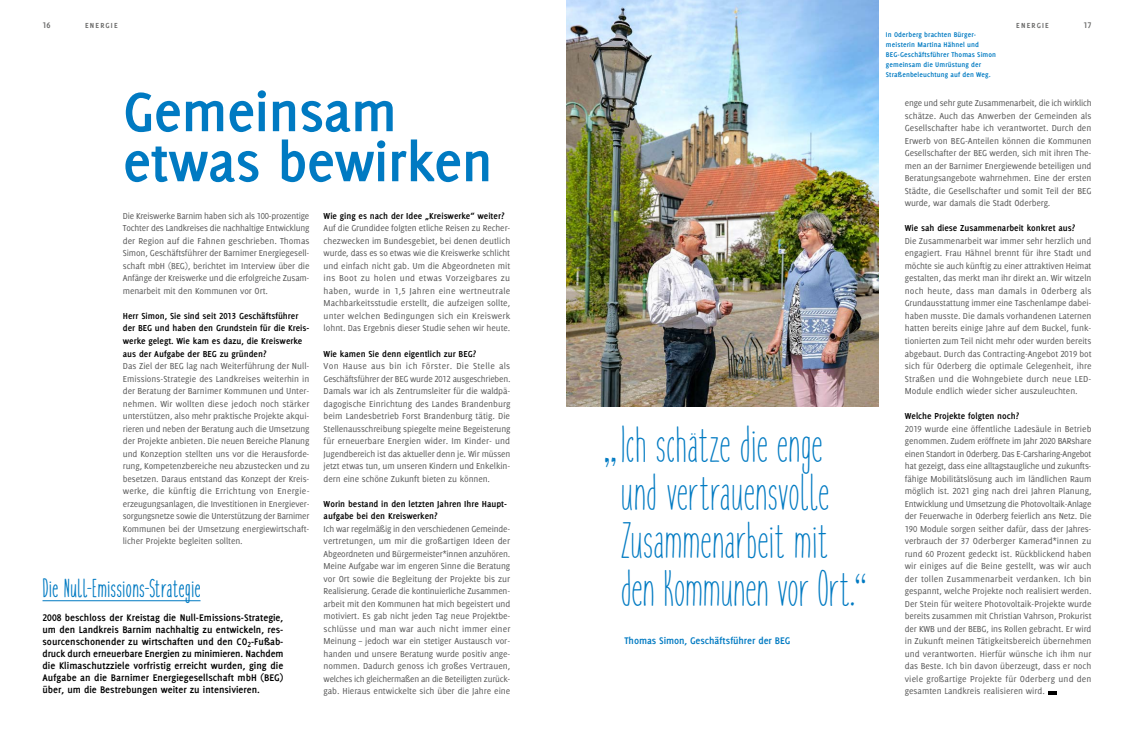
<style>
.page{position:relative;width:1134px;height:738px;background:#fff}
.page>*{position:absolute;margin:0;border:0;box-sizing:border-box;transform-origin:0 0}
.t1{font:700 60px/50px "Delicious LB";letter-spacing:-.01em;color:#007ac2}
.t2{font:300 40px/48px "cookies&milk";letter-spacing:-.01em;color:#007ac2}
.t3{font:700 20px "cookies&milk";letter-spacing:.025em;color:#007ac2}
.t4{font:700 10.5px/12px "Delicious LB";color:#000;text-align:justify}
.t5{font:700 10.5px "Delicious LB";letter-spacing:-.005em;color:#007ac2}
.t6{font:9.5px/12.5px "Delicious LB";letter-spacing:-.005em;color:#565656;text-align:justify}
.t7{font:700 9.5px/12.5px "Delicious LB";color:#000}
.t8{font:700 9px "Delicious LB";color:#656564}
.t9{font:700 8px "Delicious LB";letter-spacing:.15em;color:#656564}
.t10{font:700 7.5px/10px "Delicious LB";letter-spacing:.015em;color:#007ac2}
</style>
<div class="page">
<img style="left:567px;top:0;width:312px;height:406px">
<hr style="left:43px;top:599px;width:157px;height:1px;background:#007ac2">
<svg style="left:1048px;top:691px;width:8px;height:3px"></svg>
<p class="t8" style="left:43px;top:20px;width:9px">16</p>
<p class="t9" style="left:85px;top:21px;width:34px">ENERGIE</p>
<p class="t9" style="left:1016px;top:21px;width:34px">ENERGIE</p>
<p class="t8" style="left:1084px;top:20px;width:9px">17</p>
<h1 class="t1" style="left:123px;top:84px;width:371px">Gemeinsam etwas bewirken</h1>
<p class="t6" style="left:123px;top:209px;width:188px">Die Kreiswerke Barnim haben sich als 100-prozentige Tochter des Landkreises die nachhaltige Entwicklung der Region auf die Fahnen geschrieben. Thomas Simon, Geschäftsführer der Barnimer Energiegesell&shy;schaft mbH (BEG), berichtet im Interview über die Anfänge der Kreiswerke und die erfolgreiche Zusam&shy;menarbeit mit den Kommunen vor Ort.</p>
<p class="t7" style="left:123px;top:309px;width:188px">Herr Simon, Sie sind seit 2013 Geschäftsführer der BEG und haben den Grundstein für die Kreis&shy;werke gelegt. Wie kam es dazu, die Kreiswerke aus der Aufgabe der BEG zu gründen?</p>
<p class="t6" style="left:123px;top:359px;width:188px">Das Ziel der BEG lag nach Weiterführung der Null-Emissions-Strategie des Landkreises weiterhin in der Beratung der Barnimer Kommunen und Unter&shy;nehmen. Wir wollten diese jedoch noch stärker unterstützen, also mehr praktische Projekte akqui&shy;rieren und neben der Beratung auch die Umsetzung der Projekte anbieten. Die neuen Bereiche Planung und Konzeption stellten uns vor die Herausforde&shy;rung, Kompetenzbereiche neu abzustecken und zu besetzen. Daraus entstand das Konzept der Kreis&shy;werke, die künftig die Errichtung von Energie&shy;erzeugungsanlagen, die Investitionen in Energiever&shy;sorgungsnetze sowie die Unterstützung der Barnimer Kommunen bei der Umsetzung energiewirtschaft&shy;licher Projekte begleiten sollten.</p>
<h3 class="t3" style="left:43px;top:574px;width:160px">Die Null-Emissions-Strategie</h3>
<p class="t4" style="left:43px;top:611px;width:242px">2008 beschloss der Kreistag die Null-Emissions-Strategie, um den Landkreis Barnim nachhaltig zu entwickeln, res&shy;sourcenschonender zu wirtschaften und den CO<sub>2</sub>-Fußab&shy;druck durch erneuerbare Energien zu minimieren. Nachdem die Klimaschutzziele vorfristig erreicht wurden, ging die Aufgabe an die Barnimer Energiegesellschaft mbH (BEG) über, um die Bestrebungen weiter zu intensivieren.</p>
<p class="t7" style="left:324px;top:209px;width:182px">Wie ging es nach der Idee „Kreiswerke“ weiter?</p>
<p class="t6" style="left:324px;top:222px;width:188px">Auf die Grundidee folgten etliche Reisen zu Recher&shy;chezwecken im Bundesgebiet, bei denen deutlich wurde, dass es so etwas wie die Kreiswerke schlicht und einfach nicht gab. Um die Abgeordneten mit ins Boot zu holen und etwas Vorzeigbares zu haben, wurde in 1,5 Jahren eine wertneutrale Machbarkeitsstudie erstellt, die aufzeigen sollte, unter welchen Bedingungen sich ein Kreiswerk lohnt. Das Ergebnis dieser Studie sehen wir heute.</p>
<p class="t7" style="left:324px;top:346px;width:154px">Wie kamen Sie denn eigentlich zur BEG?</p>
<p class="t6" style="left:324px;top:359px;width:188px">Von Hause aus bin ich Förster. Die Stelle als Geschäftsführer der BEG wurde 2012 ausgeschrieben.<br>Damals war ich als Zentrumsleiter für die waldpä&shy;dagogische Einrichtung des Landes Brandenburg beim Landesbetrieb Forst Brandenburg tätig. Die Stellenausschreibung spiegelte meine Begeisterung für erneuerbare Energien wider. Im Kinder- und Jugendbereich ist das aktueller denn je. Wir müssen jetzt etwas tun, um unseren Kindern und Enkelkin&shy;dern eine schöne Zukunft bieten zu können.</p>
<p class="t7" style="left:324px;top:496px;width:185px">Worin bestand in den letzten Jahren Ihre Haupt&shy;aufgabe bei den Kreiswerken?</p>
<p class="t6" style="left:324px;top:522px;width:188px">Ich war regelmäßig in den verschiedenen Gemeinde&shy;vertretungen, um mir die großartigen Ideen der Abgeordneten und Bürgermeister*innen anzuhören.<br>Meine Aufgabe war im engeren Sinne die Beratung vor Ort sowie die Begleitung der Projekte bis zur Realisierung. Gerade die kontinuierliche Zusammen&shy;arbeit mit den Kommunen hat mich begeistert und motiviert. Es gab nicht jeden Tag neue Projektbe&shy;schlüsse und man war auch nicht immer einer Meinung – jedoch war ein stetiger Austausch vor&shy;handen und unsere Beratung wurde positiv ange&shy;nommen. Dadurch genoss ich großes Vertrauen, welches ich gleichermaßen an die Beteiligten zurück&shy;gab. Hieraus entwickelte sich über die Jahre eine</p>
<h2 class="t2" style="left:620px;top:422px;width:237px;text-indent:-17px">„ Ich schätze die enge und vertrauensvolle<br>Zusammenarbeit mit den Kommunen vor Ort.</h2>
<h2 class="t2" style="left:855px;top:543px;width:14px">“</h2>
<p class="t5" style="left:624px;top:633px;width:167px">Thomas Simon, Geschäftsführer der BEG</p>
<p class="t10" style="left:886px;top:29px;width:112px">In Oderberg brachten Bürger&shy;meisterin Martina Hähnel und<br>BEG-Geschäftsführer Thomas Simon gemeinsam die Umrüstung der<br>Straßenbeleuchtung auf den Weg.</p>
<p class="t6" style="left:905px;top:97px;width:188px">enge und sehr gute Zusammenarbeit, die ich wirklich schätze. Auch das Anwerben der Gemeinden als Gesellschafter habe ich verantwortet. Durch den Erwerb von BEG-Anteilen können die Kommunen Gesellschafter der BEG werden, sich mit ihren The&shy;men an der Barnimer Energie wende beteiligen und Beratungsangebote wahrnehmen. Eine der ersten Städte, die Gesellschafter und somit Teil der BEG wurde, war damals die Stadt Oderberg.</p>
<p class="t7" style="left:905px;top:221px;width:172px">Wie sah diese Zusammenarbeit konkret aus?</p>
<p class="t6" style="left:905px;top:234px;width:188px">Die Zusammenarbeit war immer sehr herzlich und engagiert. Frau Hähnel brennt für ihre Stadt und möchte sie auch künftig zu einer attraktiven Heimat gestalten, das merkt man ihr direkt an. Wir witzeln noch heute, dass man damals in Oderberg als Grundausstattung immer eine Taschenlampe dabei&shy;haben musste. Die damals vorhandenen Laternen hatten bereits einige Jahre auf dem Buckel, funk&shy;tionierten zum Teil nicht mehr oder wurden bereits abgebaut. Durch das Contracting-Angebot 2019 bot sich für Oderberg die optimale Gelegenheit, ihre Straßen und die Wohngebiete durch neue LED-Module endlich wieder sicher auszuleuchten.</p>
<p class="t7" style="left:905px;top:409px;width:116px">Welche Projekte folgten noch?</p>
<p class="t6" style="left:905px;top:422px;width:188px">2019 wurde eine öffentliche Ladesäule in Betrieb genommen. Zudem eröffnete im Jahr 2020 BARshare einen Standort in Oderberg. Das E-Carsharing-Angebot hat gezeigt, dass eine alltagstaugliche und zukunfts&shy;fähige Mobilitätslösung auch im ländlichen Raum möglich ist. 2021 ging nach drei Jahren Planung, Entwicklung und Umsetzung die Photovoltaik-Anlage der Feuerwache in Oderberg feierlich ans Netz. Die 190 Module sorgen seither dafür, dass der Jahres&shy;verbrauch der 37 Oderberger Kamerad*innen zu rund 60 Prozent gedeckt ist. Rückblickend haben wir einiges auf die Beine gestellt, was wir auch der tollen Zusammenarbeit verdanken. Ich bin gespannt, welche Projekte noch realisiert werden.<br>Der Stein für weitere Photovoltaik-Projekte wurde bereits zusammen mit Christian Vahrson, Prokurist der KWB und der BEBG, ins Rollen gebracht. Er wird in Zukunft meinen Tätigkeitsbereich übernehmen und verantworten. Hierfür wünsche ich ihm nur das Beste. Ich bin davon überzeugt, dass er noch viele großartige Projekte für Oderberg und den gesamten Landkreis realisieren wird.</p>
</div>
